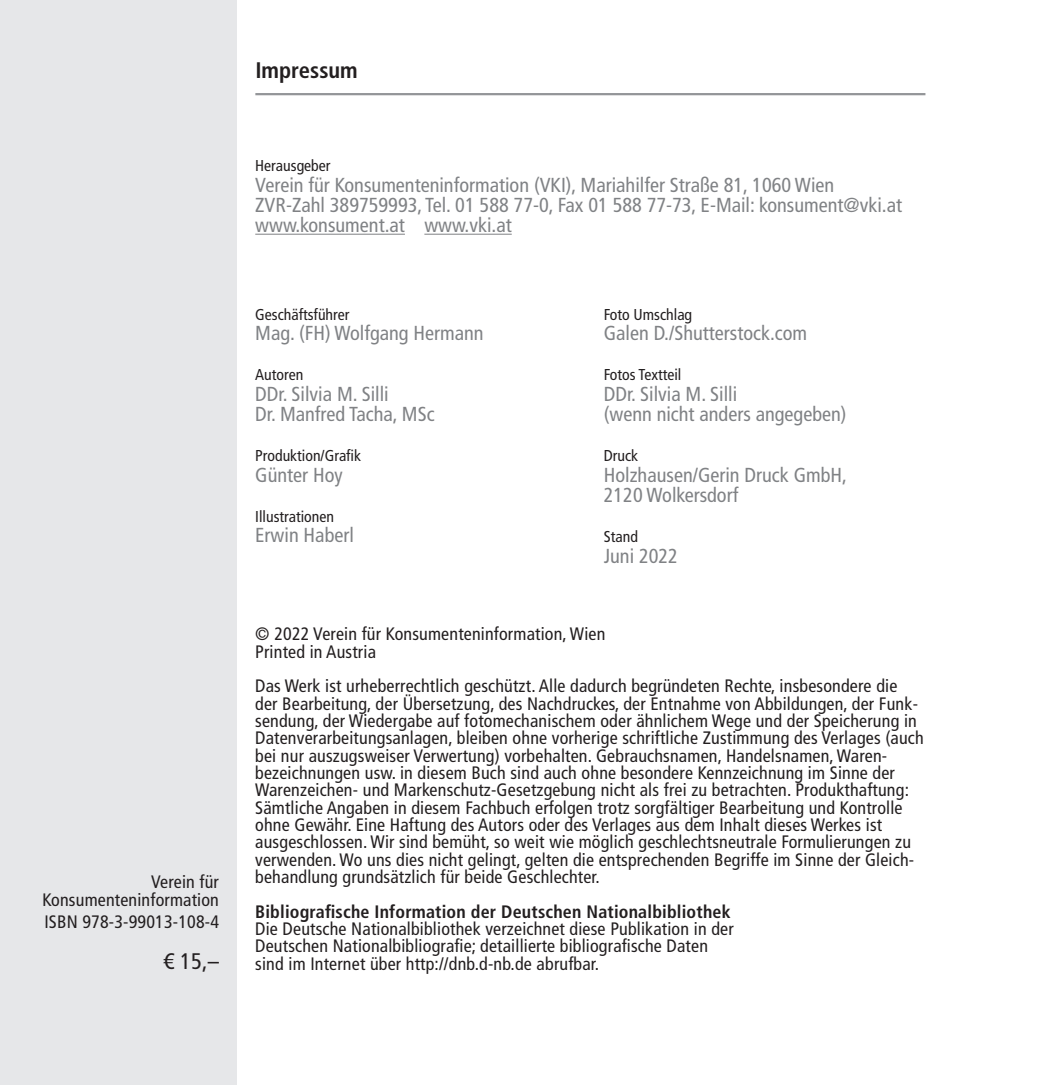
<style>
.page{position:relative;width:1053px;height:1085px;background:#fff}
.page>*{position:absolute;margin:0;border:0;box-sizing:border-box;transform-origin:0 0}
.t1{font:700 condensed 22.5px "Frutiger LT Std";color:#231f20}
.t2{font:condensed 22.5px "Frutiger LT Std";color:#231f20}
.t3{font:condensed 20.25px/20.2px "Frutiger LT Std";color:#808285}
.t4{font:condensed 18px/17.3px "Frutiger LT Std";letter-spacing:.01em;color:#231f20}
.t5{font:700 condensed 18px "Frutiger LT Std";letter-spacing:.01em;color:#231f20}
.t6{font:condensed 15.75px "Frutiger LT Std";color:#231f20}
</style>
<div class="page">
<div style="left:0;top:0;width:237px;height:1084px;background:#e6e7e9"></div>
<hr style="left:255px;top:234px;width:150px;height:1px;background:#808285">
<hr style="left:424px;top:234px;width:87px;height:1px;background:#808285">
<hr style="left:255px;top:93px;width:670px;height:2px;background:#939598">
<p class="t4" style="left:42px;top:872px;width:178px;line-height:18px;text-align:right">Verein für<br>Konsumenteninformation</p>
<p class="t4" style="left:44px;top:913px;width:176px">ISBN 978-3-99013-108-4</p>
<p class="t2" style="left:163px;top:947px;width:57px">€ 15,–</p>
<p class="t1" style="left:255px;top:57px;width:104px">Impressum</p>
<p class="t6" style="left:255px;top:157px;width:77px">Herausgeber</p>
<p class="t3" style="left:255px;top:175px;width:648px">Verein für Konsumenteninformation (VKI), Mariahilfer Straße 81, 1060 Wien<br>ZVR-Zahl 389759993, Tel. 01 588 77-0, Fax 01 588 77-73, E-Mail: konsument@vki.at www.konsument.at www.vki.at</p>
<p class="t6" style="left:255px;top:305px;width:96px">Geschäftsführer</p>
<p class="t3" style="left:255px;top:323px;width:230px">Mag. (FH) Wolfgang Hermann</p>
<p class="t6" style="left:255px;top:365px;width:50px">Autoren</p>
<p class="t3" style="left:255px;top:383px;width:181px">DDr. Silvia M. Silli<br>Dr. Manfred Tacha, MSc</p>
<p class="t6" style="left:255px;top:446px;width:107px">Produktion/Grafik</p>
<p class="t3" style="left:255px;top:464px;width:89px">Günter Hoy</p>
<p class="t6" style="left:255px;top:507px;width:80px">Illustrationen</p>
<p class="t3" style="left:255px;top:525px;width:100px">Erwin Haberl</p>
<p class="t6" style="left:603px;top:305px;width:90px">Foto Umschlag</p>
<p class="t3" style="left:603px;top:323px;width:205px">Galen D./Shutterstock.com</p>
<p class="t6" style="left:603px;top:365px;width:79px">Fotos Textteil</p>
<p class="t3" style="left:603px;top:383px;width:244px">DDr. Silvia M. Silli<br>(wenn nicht anders angegeben)</p>
<p class="t6" style="left:603px;top:446px;width:36px">Druck</p>
<p class="t3" style="left:603px;top:464px;width:244px">Holzhausen/Gerin Druck GmbH,<br>2120 Wolkersdorf</p>
<p class="t6" style="left:603px;top:527px;width:36px">Stand</p>
<p class="t3" style="left:603px;top:545px;width:76px">Juni 2022</p>
<p class="t4" style="left:255px;top:625px;width:352px">© 2022 Verein für Konsumenteninformation, Wien<br>Printed in Austria</p>
<p class="t4" style="left:255px;top:677px;width:670px">Das Werk ist urheberrechtlich geschützt. Alle dadurch begründeten Rechte, insbesondere die der Bearbeitung, der Übersetzung, des Nachdruckes, der Entnahme von Abbildungen, der Funk&shy;sendung, der Wiedergabe auf fotomechanischem oder ähnlichem Wege und der Speicherung in Datenverarbeitungsanlagen, bleiben ohne vorherige schriftliche Zustimmung des Verlages (auch bei nur auszugsweiser Verwertung) vorbehalten. Gebrauchsnamen, Handelsnamen, Waren&shy;bezeichnungen usw. in diesem Buch sind auch ohne besondere Kennzeichnung im Sinne der Warenzeichen- und Markenschutz-Gesetzgebung nicht als frei zu betrachten. Produkthaftung:<br>Sämtliche Angaben in diesem Fachbuch erfolgen trotz sorgfältiger Bearbeitung und Kontrolle ohne Gewähr. Eine Haftung des Autors oder des Verlages aus dem Inhalt dieses Werkes ist ausgeschlossen. Wir sind bemüht, so weit wie möglich geschlechtsneutrale Formulierungen zu verwenden. Wo uns dies nicht gelingt, gelten die entsprechenden Begriffe im Sinne der Gleich&shy;behandlung grundsätzlich für beide Geschlechter.</p>
<p class="t5" style="left:255px;top:900px;width:477px">Bibliografische Information der Deutschen Nationalbibliothek</p>
<p class="t4" style="left:255px;top:919px;width:480px">Die Deutsche Nationalbibliothek verzeichnet diese Publikation in der<br>Deutschen Nationalbibliografie; detaillierte bibliografische Daten sind im Internet über http://dnb.d-nb.de abrufbar.</p>
</div>
